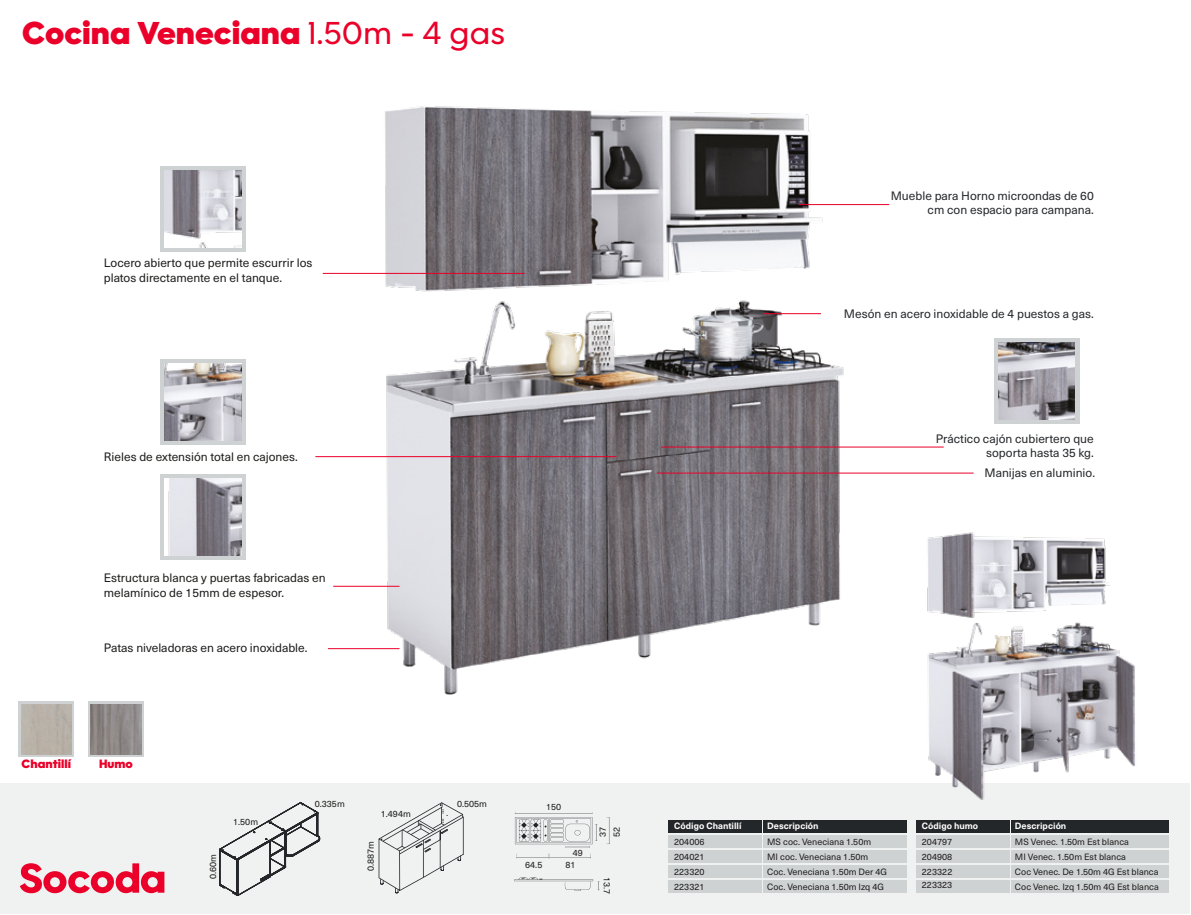
<style>
.page{position:relative;width:1191px;height:915px;background:#fff}
.page>*{position:absolute;margin:0;border:0;box-sizing:border-box;transform-origin:0 0}
.t1{font:800 31.5px "Cina GEO";color:#ea0029}
.t2{font:12px/14.4px "Neue Haas Unica W1 G";color:#1d1d1b}
.t3{font:12px/14.4px "Neue Haas Unica W1 G";color:#24272a;text-align:right}
.t4{font:800 12px "Cina GEO";color:#ea0029}
.t5{font:9px/15px "Neue Haas Unica W1 G";color:#1d1d1b}
.t6{font:700 9px "Neue Haas Unica";color:#fff}
.s1{font-weight:400}
</style>
<div class="page">
<div style="left:0;top:783px;width:1190px;height:131px;background:#f0f1f1"></div>
<img style="left:371px;top:106px;width:487px;height:589px">
<div style="left:668px;top:819px;width:94px;height:13px;background:#24272a"></div>
<div style="left:668px;top:834px;width:94px;height:13px;background:#cfd2d3"></div>
<div style="left:668px;top:849px;width:94px;height:13px;background:#cfd2d3"></div>
<div style="left:668px;top:864px;width:94px;height:13px;background:#cfd2d3"></div>
<div style="left:668px;top:879px;width:94px;height:13px;background:#cfd2d3"></div>
<div style="left:763px;top:819px;width:143px;height:13px;background:#24272a"></div>
<div style="left:763px;top:834px;width:143px;height:13px;background:#cfd2d3"></div>
<div style="left:763px;top:849px;width:143px;height:13px;background:#cfd2d3"></div>
<div style="left:763px;top:864px;width:143px;height:13px;background:#cfd2d3"></div>
<div style="left:763px;top:879px;width:143px;height:13px;background:#cfd2d3"></div>
<div style="left:916px;top:819px;width:93px;height:13px;background:#24272a"></div>
<div style="left:916px;top:834px;width:93px;height:13px;background:#cfd2d3"></div>
<div style="left:916px;top:849px;width:93px;height:13px;background:#cfd2d3"></div>
<div style="left:916px;top:864px;width:93px;height:13px;background:#cfd2d3"></div>
<div style="left:916px;top:879px;width:93px;height:13px;background:#cfd2d3"></div>
<div style="left:1011px;top:819px;width:157px;height:13px;background:#24272a"></div>
<div style="left:1011px;top:834px;width:157px;height:13px;background:#cfd2d3"></div>
<div style="left:1011px;top:849px;width:157px;height:13px;background:#cfd2d3"></div>
<div style="left:1011px;top:864px;width:157px;height:13px;background:#cfd2d3"></div>
<div style="left:1011px;top:879px;width:157px;height:13px;background:#cfd2d3"></div>
<hr style="left:328px;top:648px;width:71px;height:1px;background:#ea0029">
<hr style="left:333px;top:585px;width:66px;height:1px;background:#ea0029">
<hr style="left:657px;top:472px;width:316px;height:1px;background:#ea0029">
<hr style="left:323px;top:273px;width:201px;height:1px;background:#ea0029">
<hr style="left:798px;top:204px;width:91px;height:1px;background:#ea0029">
<hr style="left:661px;top:446px;width:282px;height:1px;background:#ea0029">
<hr style="left:315px;top:456px;width:301px;height:1px;background:#ea0029">
<hr style="left:764px;top:313px;width:57px;height:1px;background:#ea0029">
<img style="left:927px;top:532px;width:209px;height:268px">
<svg style="left:378px;top:802px;width:85px;height:91px"></svg>
<div style="left:220px;top:820px;width:48px;height:29px;border:1px solid #24272a"></div>
<div style="left:220px;top:848px;width:17px;height:11px;border:1px solid #24272a"></div>
<div style="left:237px;top:830px;width:49px;height:29px;border:1px solid #24272a"></div>
<div style="left:270px;top:831px;width:16px;height:10px;border:1px solid #24272a"></div>
<div style="left:220px;top:849px;width:17px;height:11px;border:1px solid #24272a"></div>
<div style="left:220px;top:883px;width:17px;height:11px;border:1px solid #24272a"></div>
<div style="left:270px;top:857px;width:15px;height:9px;border:1px solid #24272a"></div>
<div style="left:270px;top:847px;width:14px;height:8px;border:1px solid #24272a"></div>
<div style="left:271px;top:839px;width:13px;height:8px;border:1px solid #24272a"></div>
<div style="left:270px;top:848px;width:14px;height:8px;border:1px solid #24272a"></div>
<svg style="left:219px;top:848px;width:6px;height:39px"></svg>
<div style="left:270px;top:866px;width:16px;height:10px;border:1px solid #24272a"></div>
<div style="left:270px;top:865px;width:16px;height:10px;border:1px solid #24272a"></div>
<div style="left:238px;top:840px;width:32px;height:19px;border:1px solid #24272a"></div>
<div style="left:237px;top:840px;width:32px;height:19px;border:1px solid #24272a"></div>
<svg style="left:232px;top:856px;width:6px;height:39px"></svg>
<div style="left:238px;top:876px;width:32px;height:19px;border:1px solid #24272a"></div>
<div style="left:300px;top:826px;width:17px;height:10px;border:1px solid #24272a"></div>
<div style="left:294px;top:841px;width:24px;height:14px;border:1px solid #24272a"></div>
<div style="left:294px;top:840px;width:24px;height:14px;border:1px solid #24272a"></div>
<div style="left:300px;top:802px;width:18px;height:10px;border:1px solid #24272a"></div>
<div style="left:268px;top:802px;width:33px;height:19px;border:1px solid #24272a"></div>
<div style="left:268px;top:820px;width:18px;height:11px;border:1px solid #24272a"></div>
<div style="left:285px;top:812px;width:33px;height:19px;border:1px solid #24272a"></div>
<svg style="left:282px;top:822px;width:19px;height:45px"></svg>
<div style="left:285px;top:813px;width:33px;height:19px;border:1px solid #24272a"></div>
<svg style="left:314px;top:810px;width:6px;height:32px"></svg>
<div style="left:286px;top:826px;width:15px;height:9px;border:1px solid #24272a"></div>
<svg style="left:260px;top:838px;width:11px;height:42px"></svg>
<svg style="left:516px;top:853px;width:75px;height:5px"></svg>
<svg style="left:606px;top:817px;width:4px;height:26px"></svg>
<svg style="left:514px;top:877px;width:86px;height:13px"></svg>
<svg style="left:515px;top:812px;width:82px;height:35px"></svg>
<svg style="left:161px;top:166px;width:85px;height:85px"></svg>
<img style="left:165px;top:170px;width:76px;height:77px">
<svg style="left:161px;top:359px;width:85px;height:85px"></svg>
<img style="left:165px;top:364px;width:76px;height:76px">
<svg style="left:161px;top:474px;width:85px;height:85px"></svg>
<img style="left:165px;top:479px;width:76px;height:76px">
<div style="left:994px;top:338px;width:85px;height:85px;background:#cfd2d3"></div>
<img style="left:998px;top:342px;width:76px;height:77px">
<svg style="left:19px;top:701px;width:55px;height:56px"></svg>
<div style="left:21px;top:704px;width:50px;height:50px;background:#b9b1a8"></div>
<svg style="left:88px;top:701px;width:56px;height:56px"></svg>
<img style="left:91px;top:704px;width:50px;height:50px">
<svg style="left:20px;top:863px;width:144px;height:29px"></svg>
<h1 class="t1" style="left:22px;top:7px;width:484px">Cocina Veneciana <span class="s1">1.50m - 4 gas</span></h1>
<h2 class="t2" style="left:104px;top:255px;width:210px">Locero abierto que permite escurrir los platos directamente en el tanque.</h2>
<h2 class="t2" style="left:104px;top:448px;width:195px">Rieles de extensión total en cajones.</h2>
<h2 class="t2" style="left:104px;top:569px;width:223px">Estructura blanca y puertas fabricadas en melamínico de 15mm de espesor.</h2>
<h2 class="t2" style="left:104px;top:640px;width:205px">Patas niveladoras en acero inoxidable.</h2>
<h2 class="t4" style="left:22px;top:753px;width:51px">Chantillí</h2>
<h2 class="t4" style="left:99px;top:753px;width:35px">Humo</h2>
<p class="t5" style="left:205px;top:878px;width:26px;rotate:-90deg">0.60m</p>
<p class="t5" style="left:233px;top:813px;width:26px">1.50m</p>
<p class="t5" style="left:315px;top:795px;width:32px">0.335m</p>
<p class="t5" style="left:381px;top:805px;width:32px">1.494m</p>
<p class="t5" style="left:363px;top:871px;width:32px;rotate:-90deg">0.887m</p>
<p class="t5" style="left:457px;top:795px;width:32px">0.505m</p>
<p class="t5" style="left:546px;top:798px;width:17px">150</p>
<p class="t5" style="left:525px;top:856px;width:19px">64.5</p>
<p class="t5" style="left:565px;top:846px;width:19px;line-height:11.9px;text-indent:7px">49<br>81</p>
<p class="t5" style="left:595px;top:837px;width:12px;line-height:14.1px;rotate:-90deg">37<br>52</p>
<p class="t5" style="left:615px;top:876px;width:19px;rotate:90deg">13.7</p>
<h2 class="t3" style="left:890px;top:188px;width:204px">Mueble para Horno microondas de 60 cm con espacio para campana.</h2>
<h2 class="t3" style="left:844px;top:305px;width:251px">Mesón en acero inoxidable de 4 puestos a gas.</h2>
<h2 class="t3" style="left:936px;top:430px;width:159px">Práctico cajón cubiertero que soporta hasta 35 kg.</h2>
<h2 class="t3" style="left:984px;top:464px;width:112px">Manijas en aluminio.</h2>
<p class="t6" style="left:674px;top:819px;width:69px">Código Chantillí</p>
<p class="t6" style="left:767px;top:819px;width:53px">Descripción</p>
<p class="t5" style="left:674px;top:833px;width:32px;text-align:justify">204006<br>204021<br>223320<br>223321</p>
<p class="t5" style="left:767px;top:833px;width:121px">MS coc. Veneciana 1.50m<br>MI coc. Veneciana 1.50m<br>Coc. Veneciana 1.50m Der 4G<br>Coc. Veneciana 1.50m Izq 4G</p>
<p class="t6" style="left:922px;top:819px;width:58px">Código humo</p>
<p class="t6" style="left:1015px;top:819px;width:53px">Descripción</p>
<p class="t5" style="left:922px;top:833px;width:32px;text-align:justify">204797<br>204908<br>223322</p>
<p class="t5" style="left:922px;top:876px;width:32px">223323</p>
<p class="t5" style="left:1015px;top:833px;width:145px">MS Venec. 1.50m Est blanca<br>MI Venec. 1.50m Est blanca<br>Coc Venec. De 1.50m 4G Est blanca<br>Coc Venec. Izq 1.50m 4G Est blanca</p>
</div>
